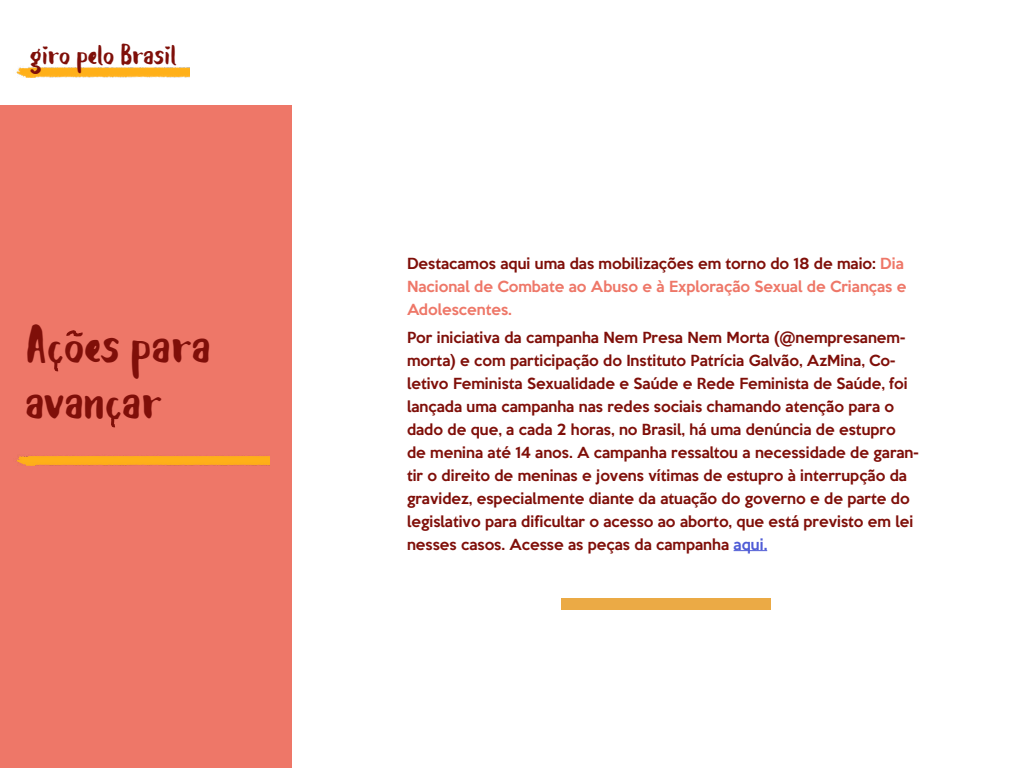
<style>
.page{position:relative;width:1024px;height:768px;background:#fff}
.page>*{position:absolute;margin:0;border:0;box-sizing:border-box;transform-origin:0 0}
.t1{font:42px/56px "Balalak";color:#7f0f09}
.t2{font:23.2px "Balalak";color:#7f0f09}
.t3{font:500 14px/23px "Keep Calm";color:#7f0f09}
.t4{font:500 14px/23px "Keep Calm";color:#ee7768}
.s1{color:#7f0f09}
.s2{color:#4f5cd6}
</style>
<div class="page">
<div style="left:0;top:105px;width:292px;height:663px;background:#ee7768"></div>
<img style="left:16px;top:67px;width:173px;height:10px">
<div style="left:561px;top:598px;width:210px;height:12px;background:#ebaa45"></div>
<hr style="left:734px;top:550px;width:33px;height:1px;background:#4f5cd6">
<img style="left:16px;top:456px;width:254px;height:10px">
<svg style="left:54px;top:360px;width:5px;height:12px"></svg>
<svg style="left:111px;top:416px;width:4px;height:12px"></svg>
<svg style="left:66px;top:330px;width:17px;height:7px"></svg>
<h2 class="t2" style="left:30px;top:37px;width:148px">giro pelo Brasil</h2>
<h1 class="t1" style="left:26px;top:310px;width:187px">Acoes para avancar</h1>
<p class="t4" style="left:407px;top:250px;width:501px"><span class="s1">Destacamos aqui uma das mobilizações em torno do 18 de maio:</span> Dia<br>Nacional de Combate ao Abuso e à Exploração Sexual de Crianças e<br>Adolescentes.</p>
<p class="t3" style="left:407px;top:324px;width:513px">Por iniciativa da campanha Nem Presa Nem Morta (@nempresanem&shy;morta) e com participação do Instituto Patrícia Galvão, AzMina, Co&shy;letivo Feminista Sexualidade e Saúde e Rede Feminista de Saúde, foi lançada uma campanha nas redes sociais chamando atenção para o dado de que, a cada 2 horas, no Brasil, há uma denúncia de estupro<br>de menina até 14 anos. A campanha ressaltou a necessidade de garan&shy;tir o direito de meninas e jovens vítimas de estupro à interrupção da gravidez, especialmente diante da atuação do governo e de parte do legislativo para dificultar o acesso ao aborto, que está previsto em lei nesses casos. Acesse as peças da campanha <span class="s2">aqui.</span></p>
</div>
